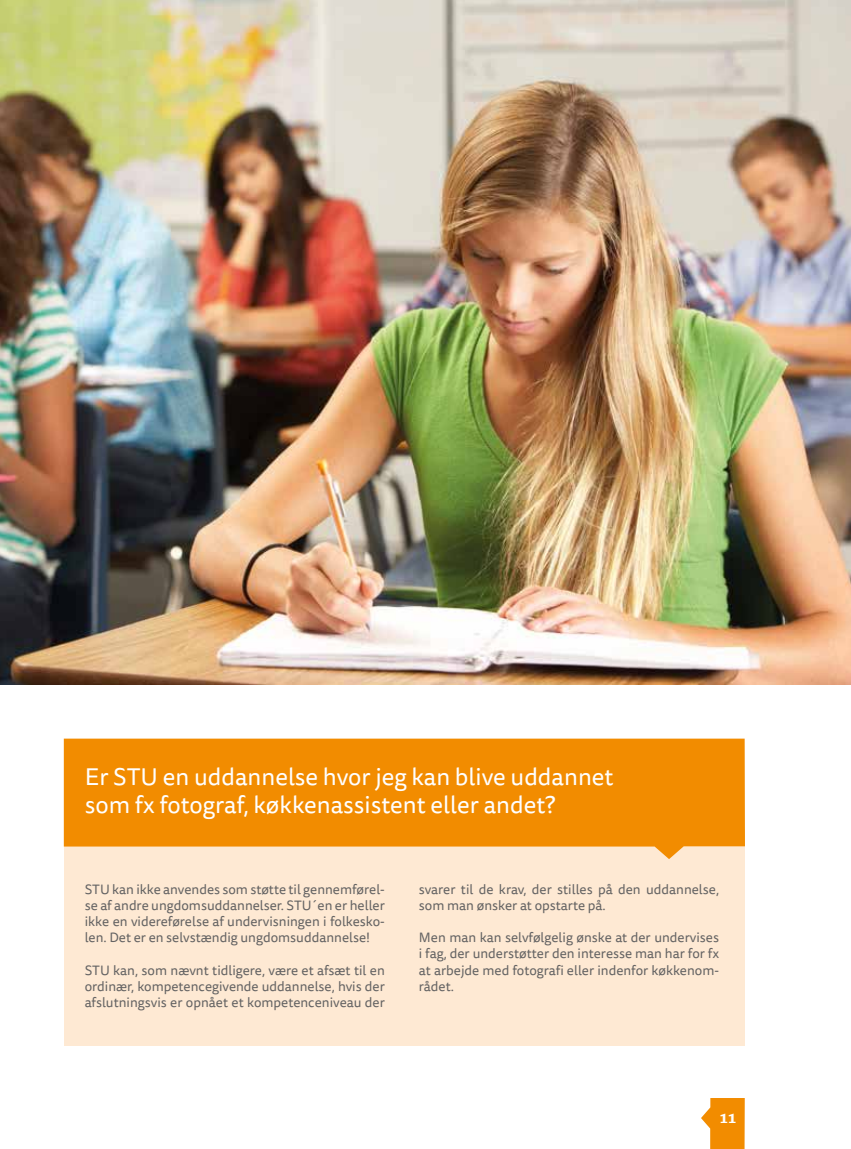
<style>
.page{position:relative;width:851px;height:1149px;background:#fff}
.page>*{position:absolute;margin:0;border:0;box-sizing:border-box;transform-origin:0 0}
.t1{font:24px/28.8px "Tisa Sans Pro";color:#fff}
.t2{font:700 14.55px "Chaparral Pro";color:#fff}
.t3{font:13.5px/16.2px "Tisa Sans Pro";color:#646363;text-align:justify}
</style>
<div class="page">
<svg style="left:701px;top:1098px;width:43px;height:50px"></svg>
<img style="left:0;top:0;width:850px;height:684px">
<div style="left:64px;top:829px;width:680px;height:216px;background:#fee9d3"></div>
<svg style="left:64px;top:738px;width:680px;height:120px;background:#f39515"></svg>
<h1 class="t1" style="left:85px;top:762px;width:530px">Er STU en uddannelse hvor jeg kan blive uddannet som fx fotograf, køkkenassistent eller andet?</h1>
<p class="t3" style="left:85px;top:880px;width:301px">STU kan ikke anvendes som støtte til gennemførel&shy;se af andre ungdomsuddannelser. STU´en er heller ikke en videreførelse af undervisningen i folkesko&shy;len. Det er en selvstændig ungdomsuddannelse!</p>
<p class="t3" style="left:85px;top:961px;width:301px">STU kan, som nævnt tidligere, være et afsæt til en ordinær, kompetencegivende uddannelse, hvis der afslutningsvis er opnået et kompetenceniveau der</p>
<p class="t3" style="left:419px;top:880px;width:301px">svarer til de krav, der stilles på den uddannelse, som man ønsker at opstarte på.</p>
<p class="t3" style="left:419px;top:929px;width:301px">Men man kan selvfølgelig ønske at der undervises i fag, der understøtter den interesse man har for fx at arbejde med fotografi eller indenfor køkkenom&shy;rådet.</p>
<p class="t2" style="left:719px;top:1109px;width:18px">11</p>
</div>
